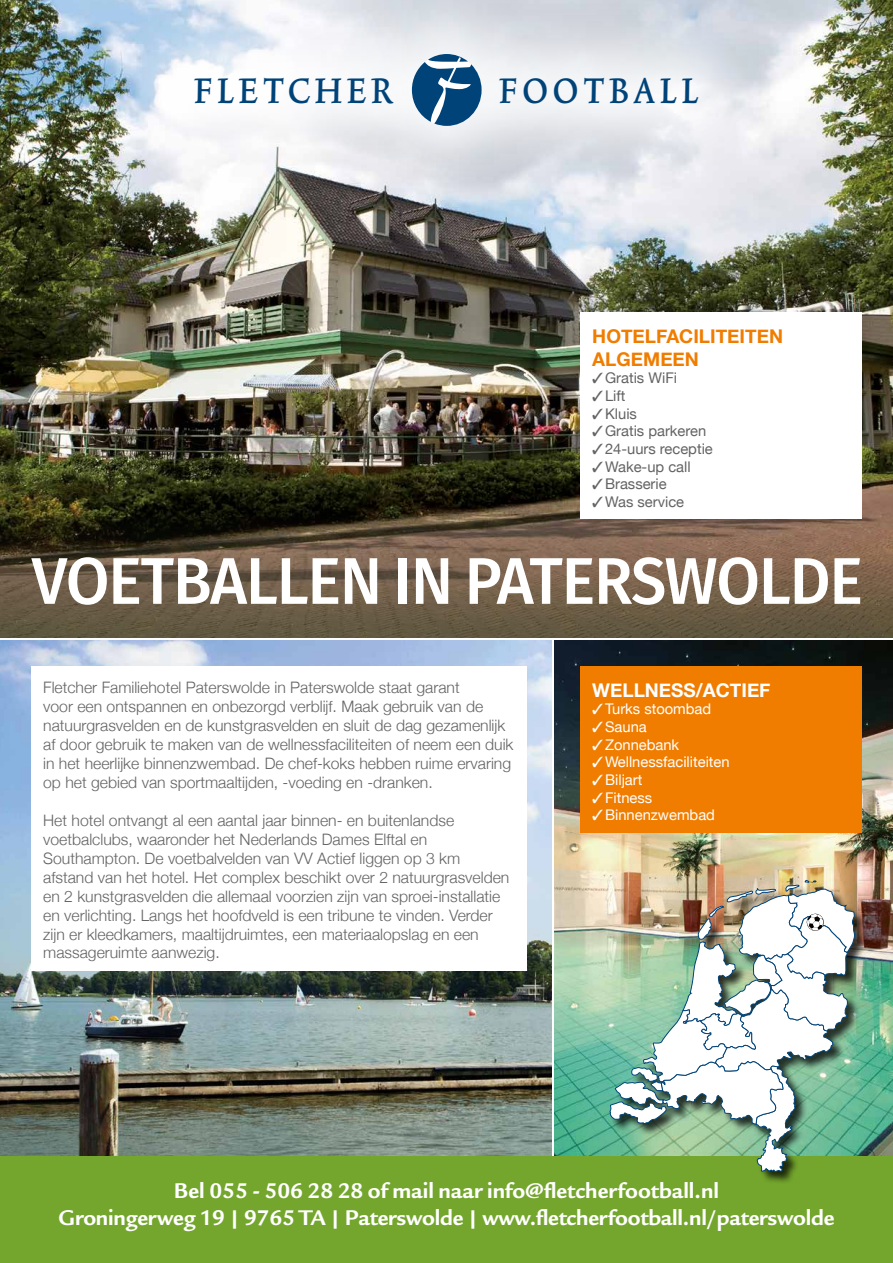
<style>
.page{position:relative;width:893px;height:1263px;background:#fff}
.page>*{position:absolute;margin:0;border:0;box-sizing:border-box;transform-origin:0 0}
.t1{font:500 66px "Fira Sans";letter-spacing:-.02em;color:#fff;scale:.96 1}
.t2{font:42px "Trinite No 2 Med Con";letter-spacing:.125em;color:#004379}
.t3{font:700 23.1px/27.8px "Legacy Sans ITC Std";letter-spacing:-.01em;color:#fff;text-align:center}
.t4{font:700 18.9px/22.6px "Helvetica Neue";color:#f07d00}
.t5{font:700 18.9px "Helvetica Neue";color:#fff}
.t6{font:300 15.75px/18.9px "Helvetica Neue";color:#646363}
.t7{font:14.7px "Helvetica Neue";color:#646363}
.t8{font:14.7px "Helvetica Neue";color:#fff}
</style>
<div class="page">
<img style="left:0;top:640px;width:552px;height:516px">
<img style="left:0;top:0;width:893px;height:509px">
<img style="left:555px;top:640px;width:338px;height:516px">
<svg style="left:0;top:509px;width:893px;height:128px;background:#675641"></svg>
<div style="left:31px;top:666px;width:495px;height:304px;background:#fff"></div>
<div style="left:580px;top:312px;width:282px;height:207px;background:#fff"></div>
<div style="left:580px;top:666px;width:282px;height:166px;background:#f07d00"></div>
<div style="left:115px;top:0;width:661px;height:205px;background:#fff;opacity:.86"></div>
<svg style="left:412px;top:54px;width:70px;height:72px"></svg>
<div style="left:0;top:1156px;width:893px;height:107px;background:#74a62d"></div>
<div style="left:610px;top:880px;width:257px;height:304px;background:#000;opacity:.75"></div>
<img style="left:609px;top:880px;width:246px;height:292px">
<h2 class="t2" style="left:194px;top:73px;width:200px">FLETCHER</h2>
<h2 class="t2" style="left:499px;top:73px;width:200px">FOOTBALL</h2>
<p class="t4" style="left:592px;top:325px;width:192px">HOTELFACILITEITEN<br>ALGEMEEN</p>
<p class="t7" style="left:592px;top:372px;width:86px">✓Gratis WiFi</p>
<p class="t7" style="left:592px;top:390px;width:35px">✓Lift</p>
<p class="t7" style="left:592px;top:407px;width:46px">✓Kluis</p>
<p class="t7" style="left:592px;top:425px;width:115px">✓Gratis parkeren</p>
<p class="t7" style="left:592px;top:443px;width:122px">✓24-uurs receptie</p>
<p class="t7" style="left:592px;top:460px;width:100px">✓Wake-up call</p>
<p class="t7" style="left:592px;top:478px;width:76px">✓Brasserie</p>
<p class="t7" style="left:592px;top:496px;width:93px">✓Was service</p>
<h1 class="t1" style="left:32px;top:534px;width:867px">VOETBALLEN IN PATERSWOLDE</h1>
<p class="t6" style="left:43px;top:680px;width:472px">Fletcher Familiehotel Paterswolde in Paterswolde staat garant<br>voor een ontspannen en onbezorgd verblijf. Maak gebruik van de natuurgrasvelden en de kunstgrasvelden en sluit de dag gezamenlijk af door gebruik te maken van de wellnessfaciliteiten of neem een duik in het heerlijke binnenzwembad. De chef-koks hebben ruime ervaring op het gebied van sportmaaltijden, -voeding en -dranken.</p>
<p class="t6" style="left:43px;top:812px;width:468px">Het hotel ontvangt al een aantal jaar binnen- en buitenlandse voetbalclubs, waaronder het Nederlands Dames Elftal en Southampton. De voetbalvelden van VV Actief liggen op 3 km afstand van het hotel. Het complex beschikt over 2 natuurgrasvelden en 2 kunstgrasvelden die allemaal voorzien zijn van sproei-installatie en verlichting. Langs het hoofdveld is een tribune te vinden. Verder zijn er kleedkamers, maaltijdruimtes, een materiaalopslag en een massageruimte aanwezig.</p>
<p class="t5" style="left:592px;top:679px;width:180px">WELLNESS/ACTIEF</p>
<p class="t8" style="left:592px;top:703px;width:120px">✓Turks stoombad</p>
<p class="t8" style="left:592px;top:720px;width:56px">✓Sauna</p>
<p class="t8" style="left:592px;top:738px;width:88px">✓Zonnebank</p>
<p class="t8" style="left:592px;top:756px;width:139px">✓Wellnessfaciliteiten</p>
<p class="t8" style="left:592px;top:773px;width:52px">✓Biljart</p>
<p class="t8" style="left:592px;top:791px;width:61px">✓Fitness</p>
<p class="t8" style="left:592px;top:809px;width:124px">✓Binnenzwembad</p>
<h3 class="t3" style="left:59px;top:1179px;width:777px">Bel 055 - 506 28 28 of mail naar info@fletcherfootball.nl<br>Groningerweg 19 | 9765 TA | Paterswolde | www.fletcherfootball.nl/paterswolde</h3>
</div>
